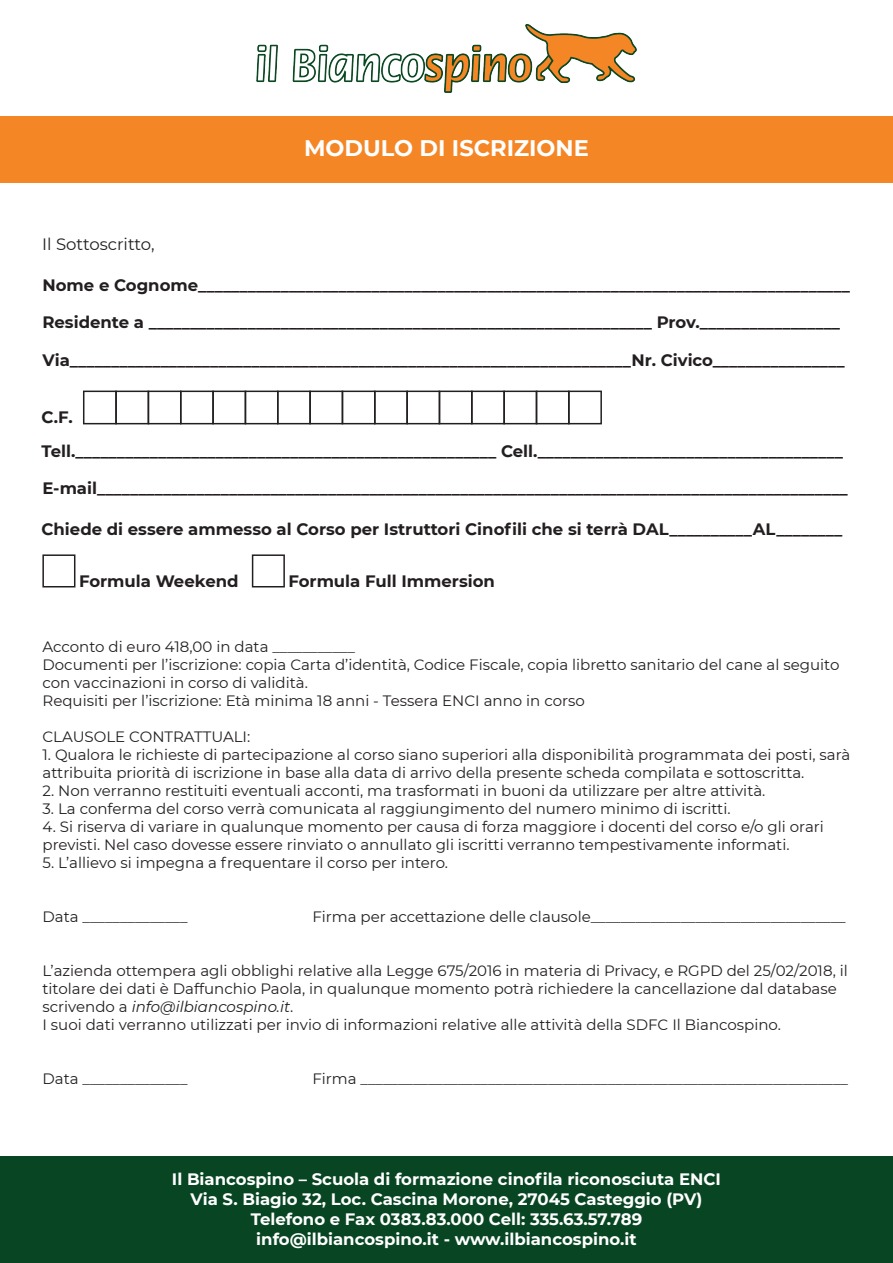
<style>
.page{position:relative;width:893px;height:1263px;background:#fff}
.page>*{position:absolute;margin:0;border:0;box-sizing:border-box;transform-origin:0 0}
.t1{font:700 22.5px "Montserrat";color:#fff}
.t2{font:700 16.5px/33.8px "Montserrat";color:#231f20}
.t3{font:700 16.5px/19.8px "Montserrat";color:#fff;text-align:center}
.t4{font:16.5px "Montserrat";color:#231f20}
.t5{font:15px/18px "Montserrat";color:#231f20}
.s1{font-style:italic}
</style>
<div class="page">
<img style="left:257px;top:24px;width:379px;height:69px">
<div style="left:0;top:117px;width:893px;height:66px;background:#f58626"></div>
<div style="left:0;top:1157px;width:893px;height:106px;background:#084623"></div>
<div style="left:83px;top:391px;width:34px;height:33px;border:2px solid #231f20"></div>
<div style="left:115px;top:391px;width:34px;height:33px;border:2px solid #231f20"></div>
<div style="left:148px;top:391px;width:33px;height:33px;border:2px solid #231f20"></div>
<div style="left:180px;top:391px;width:34px;height:33px;border:2px solid #231f20"></div>
<div style="left:212px;top:391px;width:34px;height:33px;border:2px solid #231f20"></div>
<div style="left:245px;top:391px;width:33px;height:33px;border:2px solid #231f20"></div>
<div style="left:277px;top:391px;width:34px;height:33px;border:2px solid #231f20"></div>
<div style="left:309px;top:391px;width:34px;height:33px;border:2px solid #231f20"></div>
<div style="left:342px;top:391px;width:34px;height:33px;border:2px solid #231f20"></div>
<div style="left:374px;top:391px;width:34px;height:33px;border:2px solid #231f20"></div>
<div style="left:406px;top:391px;width:34px;height:33px;border:2px solid #231f20"></div>
<div style="left:439px;top:391px;width:34px;height:33px;border:2px solid #231f20"></div>
<div style="left:471px;top:391px;width:34px;height:33px;border:2px solid #231f20"></div>
<div style="left:503px;top:391px;width:34px;height:33px;border:2px solid #231f20"></div>
<div style="left:536px;top:391px;width:34px;height:33px;border:2px solid #231f20"></div>
<div style="left:568px;top:391px;width:34px;height:33px;border:2px solid #231f20"></div>
<div style="left:42px;top:554px;width:33px;height:33px;border:2px solid #231f20"></div>
<div style="left:252px;top:554px;width:33px;height:33px;border:2px solid #231f20"></div>
<p class="t4" style="left:42px;top:233px;width:114px">Il Sottoscritto,</p>
<h1 class="t1" style="left:304px;top:131px;width:286px">MODULO DI ISCRIZIONE</h1>
<p class="t2" style="left:42px;top:267px;width:809px">Nome e Cognome_______________________________________________________________________________</p>
<p class="t2" style="left:42px;top:305px;width:799px">Residente a _____________________________________________________________ Prov._________________</p>
<p class="t2" style="left:43px;top:342px;width:804px">Via____________________________________________________________________Nr. Civico________________</p>
<p class="t2" style="left:41px;top:399px;width:803px">C.F.<br>Tell.___________________________________________________ Cell._____________________________________</p>
<p class="t2" style="left:43px;top:471px;width:807px">E-mail___________________________________________________________________________________________</p>
<p class="t2" style="left:41px;top:511px;width:802px">Chiede di essere ammesso al Corso per Istruttori Cinofili che si terrà DAL__________AL________</p>
<p class="t2" style="left:79px;top:563px;width:161px">Formula Weekend</p>
<p class="t2" style="left:288px;top:563px;width:208px">Formula Full Immersion</p>
<p class="t5" style="left:43px;top:637px;width:798px">Acconto di euro 418,00 in data ___________<br>Documenti per l’iscrizione: copia Carta d’identità, Codice Fiscale, copia libretto sanitario del cane al seguito con vaccinazioni in corso di validità.<br>Requisiti per l’iscrizione: Età minima 18 anni - Tessera ENCI anno in corso</p>
<p class="t5" style="left:43px;top:727px;width:209px">CLAUSOLE CONTRATTUALI:</p>
<p class="t5" style="left:43px;top:745px;width:809px">1. Qualora le richieste di partecipazione al corso siano superiori alla disponibilità programmata dei posti, sarà attribuita priorità di iscrizione in base alla data di arrivo della presente scheda compilata e sottoscritta.</p>
<p class="t5" style="left:43px;top:781px;width:724px">2. Non verranno restituiti eventuali acconti, ma trasformati in buoni da utilizzare per altre attività.</p>
<p class="t5" style="left:43px;top:799px;width:690px">3. La conferma del corso verrà comunicata al raggiungimento del numero minimo di iscritti.</p>
<p class="t5" style="left:43px;top:817px;width:783px">4. Si riserva di variare in qualunque momento per causa di forza maggiore i docenti del corso e/o gli orari previsti. Nel caso dovesse essere rinviato o annullato gli iscritti verranno tempestivamente informati.</p>
<p class="t5" style="left:43px;top:853px;width:407px">5. L’allievo si impegna a frequentare il corso per intero.</p>
<p class="t5" style="left:43px;top:907px;width:147px">Data ______________</p>
<p class="t5" style="left:313px;top:907px;width:535px">Firma per accettazione delle clausole__________________________________</p>
<p class="t5" style="left:43px;top:961px;width:807px">L’azienda ottempera agli obblighi relative alla Legge 675/2016 in materia di Privacy, e RGPD del 25/02/2018, il titolare dei dati è Daffunchio Paola, in qualunque momento potrà richiedere la cancellazione dal database scrivendo a <span class="s1">info@ilbiancospino.it</span>.<br>I suoi dati verranno utilizzati per invio di informazioni relative alle attività della SDFC Il Biancospino.</p>
<p class="t5" style="left:43px;top:1069px;width:147px">Data ______________</p>
<p class="t5" style="left:313px;top:1069px;width:537px">Firma _________________________________________________________________</p>
<p class="t3" style="left:172px;top:1168px;width:551px">Il Biancospino – Scuola di formazione cinofila riconosciuta ENCI Via S. Biagio 32, Loc. Cascina Morone, 27045 Casteggio (PV)<br>Telefono e Fax 0383.83.000 Cell: 335.63.57.789 info@ilbiancospino.it - www.ilbiancospino.it</p>
</div>
